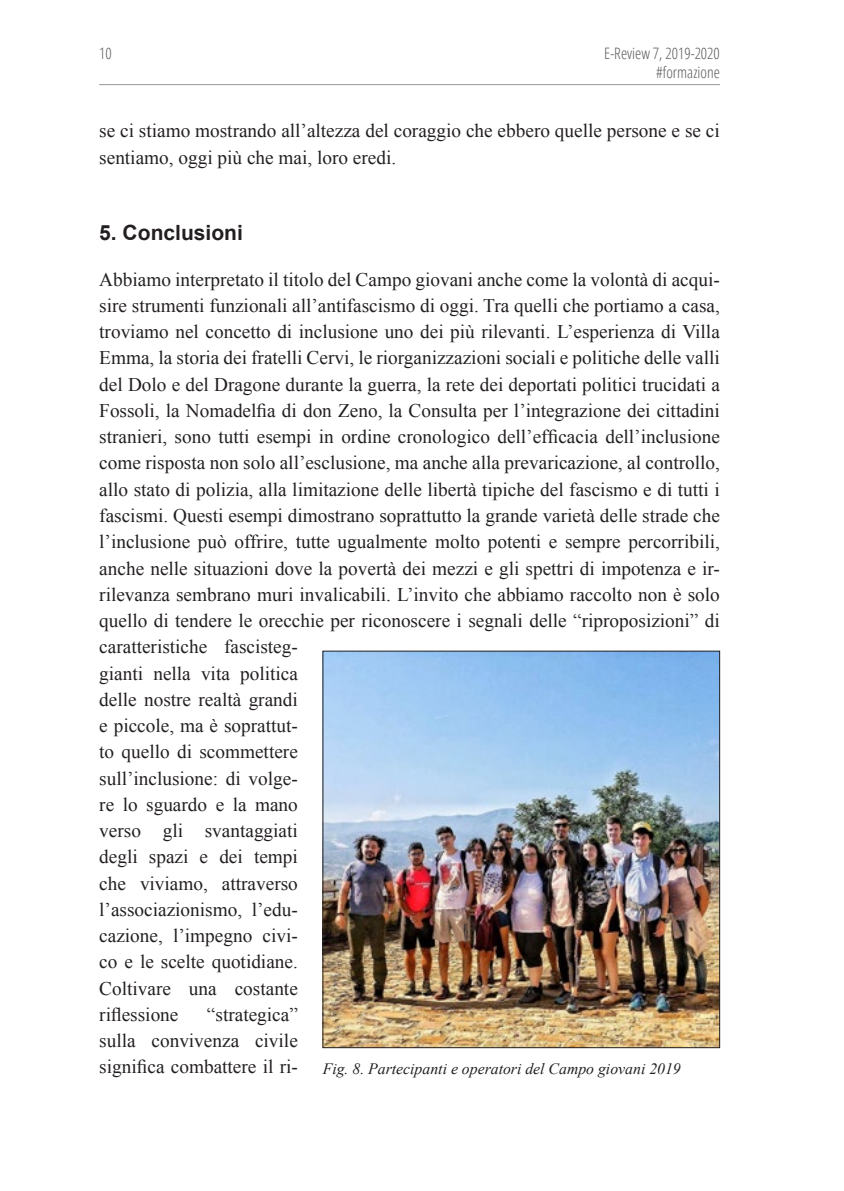
<style>
.page{position:relative;width:844px;height:1191px;background:#fff}
.page>*{position:absolute;margin:0;border:0;box-sizing:border-box;transform-origin:0 0}
.h2_-_Titoletto_infra{font:700 21px "Arial";color:#231f20}
.Testo_articoli{font:19.25px/26.2px "Times New Roman";color:#231f20}
.Dida{font:italic 15.75px "Times New Roman";color:#231f20}
.t1{font:300 condensed 15.75px/18.9px "Open Sans";color:#57585a;text-align:right}
</style>
<div class="page">
<hr style="left:99px;top:84px;width:620px;height:1px;background:#939598">
<img style="left:324px;top:653px;width:393px;height:393px">
<div style="left:322px;top:651px;width:397px;height:397px;border:1px solid #231f20"></div>
<p class="t1" style="left:99px;top:43px;width:14px">10</p>
<p class="t1" style="left:604px;top:43px;width:117px">E-Review 7, 2019-2020 #formazione</p>
<p class="Testo_articoli" style="left:99px;top:118px;width:622px">se ci stiamo mostrando all’altezza del coraggio che ebbero quelle persone e se ci sentiamo, oggi più che mai, loro eredi.</p>
<p class="h2_-_Titoletto_infra" style="left:99px;top:218px;width:145px">5. Conclusioni</p>
<p class="Testo_articoli" style="left:99px;top:266px;width:622px">Abbiamo interpretato il titolo del Campo giovani anche come la volontà di acqui&shy;sire strumenti funzionali all’antifascismo di oggi. Tra quelli che portiamo a casa, troviamo nel concetto di inclusione uno dei più rilevanti. L’esperienza di Villa Emma, la storia dei fratelli Cervi, le riorganizzazioni sociali e politiche delle valli del Dolo e del Dragone durante la guerra, la rete dei deportati politici trucidati a Fossoli, la Nomadelfia di don Zeno, la Consulta per l’integrazione dei cittadini stranieri, sono tutti esempi in ordine cronologico dell’efficacia dell’inclusione come risposta non solo all’esclusione, ma anche alla prevaricazione, al controllo, allo stato di polizia, alla limitazione delle libertà tipiche del fascismo e di tutti i fascismi. Questi esempi dimostrano soprattutto la grande varietà delle strade che l’inclusione può offrire, tutte ugualmente molto potenti e sempre percorribili, anche nelle situazioni dove la povertà dei mezzi e gli spettri di impotenza e ir&shy;rilevanza sembrano muri invalicabili. L’invito che abbiamo raccolto non è solo quello di tendere le orecchie per riconoscere i segnali delle “riproposizioni” di caratteristiche fascisteg-<br>gianti nella vita politica<br>delle nostre realtà grandi<br>e piccole, ma è soprattut-<br>to quello di scommettere<br>sull’inclusione: di volge-<br>re lo sguardo e la mano<br>verso gli svantaggiati<br>degli spazi e dei tempi<br>che viviamo, attraverso<br>l’associazionismo, l’edu-<br>cazione, l’impegno civi-<br>co e le scelte quotidiane.<br>Coltivare una costante<br>riflessione</p>
<p class="Testo_articoli" style="left:99px;top:1001px;width:200px;text-align:justify;text-indent:108px">“strategica” sulla convivenza civile significa combattere il ri-</p>
<p class="Dida" style="left:322px;top:1057px;width:359px">Fig. 8. Partecipanti e operatori del Campo giovani 2019</p>
</div>
